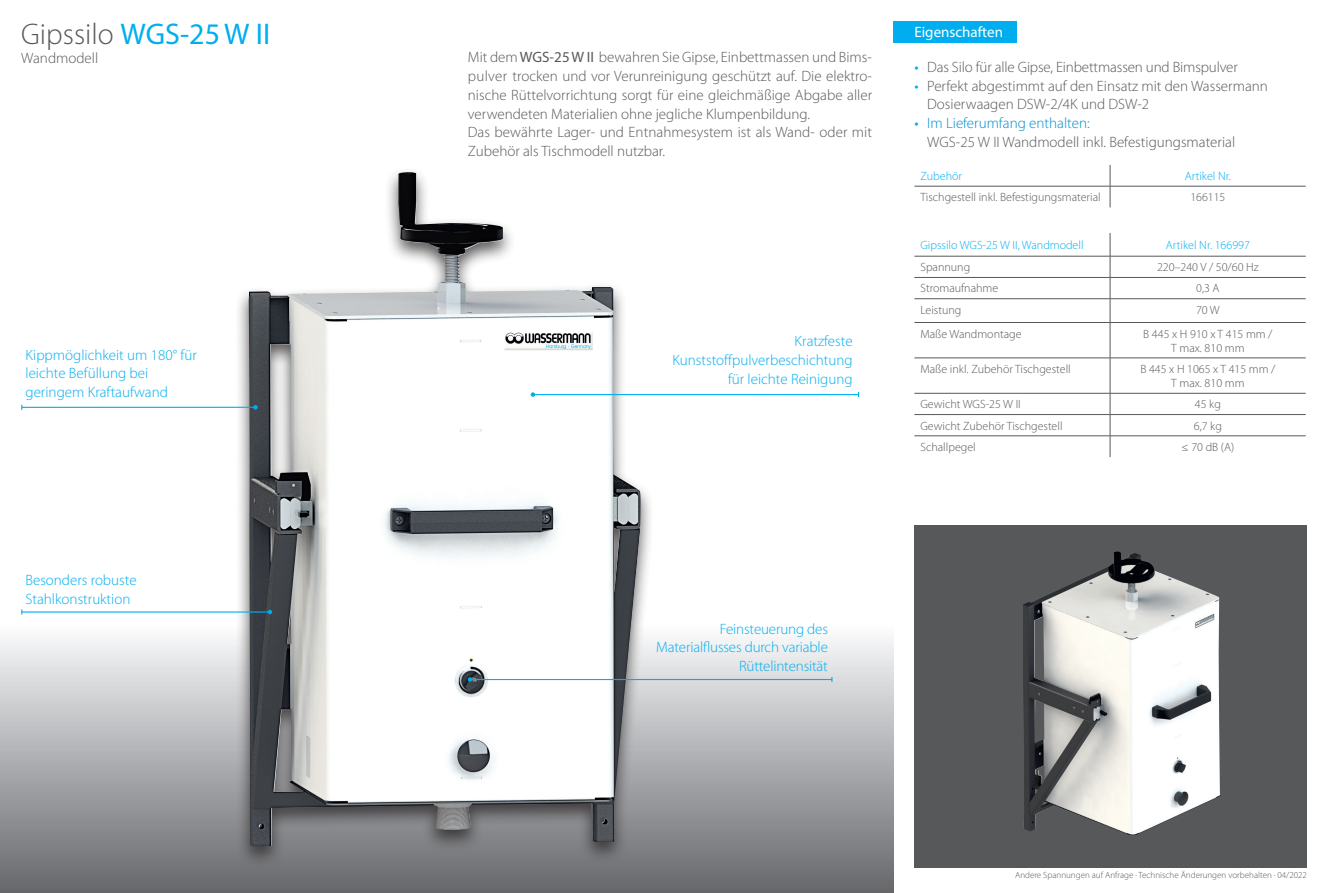
<style>
.page{position:relative;width:1327px;height:893px;background:#fff}
.page>*{position:absolute;margin:0;border:0;box-sizing:border-box;transform-origin:0 0}
.t1{font:30px "Myriad Pro";color:#00aeef}
.t2{font:300 15px/18.8px "Myriad Pro";color:#57585a}
.t3{font:300 15px/18.8px "Myriad Pro";color:#00aeef;text-align:right}
.t4{font:15px "Myriad Pro";color:#fff}
.t5{font:300 12px/14.4px "Myriad Pro";color:#57585a;text-align:center}
.t6{font:300 12px "Myriad Pro";color:#00aeef}
.t7{font:300 9px "Myriad Pro";color:#57585a}
.s1{font-weight:300;color:#57585a}
.s2{font-weight:400}
.s3{font-weight:400;color:#00aeef}
.s4{color:#008dcf}
</style>
<div class="page">
<svg style="left:0;top:392px;width:893px;height:501px"></svg>
<div style="left:235px;top:167px;width:419px;height:701px;background:#231f20;opacity:.75"></div>
<img style="left:249px;top:172px;width:392px;height:674px">
<div style="left:893px;top:21px;width:123px;height:22px;background:#00aeef"></div>
<hr style="left:914px;top:256px;width:196px;height:1px;background:#57585a">
<hr style="left:1110px;top:256px;width:195px;height:1px;background:#57585a">
<hr style="left:914px;top:277px;width:196px;height:1px;background:#57585a">
<hr style="left:1110px;top:277px;width:195px;height:1px;background:#57585a">
<hr style="left:914px;top:298px;width:196px;height:1px;background:#57585a">
<hr style="left:1110px;top:298px;width:195px;height:1px;background:#57585a">
<svg style="left:1110px;top:233px;width:1px;height:89px"></svg>
<hr style="left:914px;top:322px;width:196px;height:1px;background:#57585a">
<hr style="left:1110px;top:322px;width:195px;height:1px;background:#57585a">
<hr style="left:1110px;top:323px;width:1px;height:35px;background:#57585a">
<hr style="left:914px;top:358px;width:196px;height:1px;background:#57585a">
<hr style="left:1110px;top:358px;width:195px;height:1px;background:#57585a">
<hr style="left:1110px;top:358px;width:1px;height:35px;background:#57585a">
<hr style="left:914px;top:393px;width:196px;height:1px;background:#57585a">
<hr style="left:1110px;top:393px;width:195px;height:1px;background:#57585a">
<hr style="left:914px;top:414px;width:196px;height:1px;background:#57585a">
<hr style="left:1110px;top:414px;width:195px;height:1px;background:#57585a">
<hr style="left:914px;top:436px;width:196px;height:1px;background:#57585a">
<hr style="left:1110px;top:436px;width:195px;height:1px;background:#57585a">
<svg style="left:1110px;top:393px;width:1px;height:64px"></svg>
<hr style="left:914px;top:186px;width:196px;height:1px;background:#57585a">
<hr style="left:1110px;top:186px;width:195px;height:1px;background:#57585a">
<svg style="left:1110px;top:165px;width:1px;height:42px"></svg>
<hr style="left:533px;top:394px;width:325px;height:1px;background:#00aeef">
<svg style="left:531px;top:392px;width:4px;height:5px"></svg>
<hr style="left:470px;top:679px;width:362px;height:1px;background:#00aeef">
<svg style="left:468px;top:677px;width:4px;height:5px"></svg>
<hr style="left:22px;top:407px;width:233px;height:1px;background:#00aeef">
<svg style="left:253px;top:405px;width:5px;height:5px"></svg>
<hr style="left:22px;top:611px;width:248px;height:2px;background:#00aeef">
<svg style="left:268px;top:610px;width:4px;height:4px"></svg>
<div style="left:914px;top:525px;width:393px;height:342px;background:#57585a"></div>
<img style="left:1023px;top:551px;width:197px;height:285px">
<h1 class="t1" style="left:21px;top:15px;width:250px"><span class="s1">Gipssilo</span> WGS-25W II</h1>
<p class="t2" style="left:21px;top:48px;width:78px">Wandmodell</p>
<p class="t2" style="left:468px;top:48px;width:406px">Mit dem <span class="s2">WGS-25 W II</span> bewahren Sie Gipse, Einbettmassen und Bims&shy;pulver trocken und vor Verunreinigung geschützt auf. Die elektro&shy;nische Rüttelvorrichtung sorgt für eine gleichmäßige Abgabe aller verwendeten Materialien ohne jegliche Klumpenbildung.<br>Das bewährte Lager- und Entnahmesystem ist als Wand- oder mit Zubehör als Tischmodell nutzbar.</p>
<p class="t3" style="left:26px;top:345px;width:173px;text-align:left">Kippmöglichkeit um 180° für leichte Befüllung bei geringem Kraftaufwand</p>
<p class="t3" style="left:672px;top:332px;width:182px">Kratzfeste<br>Kunststoffpulverbeschichtung für leichte Reinigung</p>
<p class="t4" style="left:914px;top:22px;width:90px">Eigenschaften</p>
<p class="t2" style="left:914px;top:58px;width:325px"><span class="s3">•</span> Das Silo für alle Gipse, Einbettmassen und Bimspulver</p>
<p class="t2" style="left:927px;top:76px;width:342px;text-indent:-13px"><span class="s3">•</span> Perfekt abgestimmt auf den Einsatz mit den Wassermann<br>Dosierwaagen DSW-2/4K und DSW-2</p>
<p class="t2" style="left:927px;top:114px;width:309px;text-indent:-13px"><span class="s3">•</span> <span class="s4">Im Lieferumfang enthalten:<br></span>WGS-25 W II Wandmodell inkl. Befestigungsmaterial</p>
<p class="t6" style="left:920px;top:169px;width:43px">Zubehör</p>
<p class="t6" style="left:1184px;top:169px;width:48px">Artikel Nr.</p>
<p class="t5" style="left:920px;top:190px;width:182px">Tischgestell inkl. Befestigungsmaterial</p>
<p class="t5" style="left:1190px;top:190px;width:37px">166115</p>
<p class="t6" style="left:920px;top:238px;width:165px">Gipssilo WGS-25 W II, Wandmodell</p>
<p class="t6" style="left:1166px;top:238px;width:85px">Artikel Nr. 166997</p>
<p class="t5" style="left:920px;top:260px;width:51px">Spannung</p>
<p class="t5" style="left:1157px;top:260px;width:103px">220–240 V / 50/60 Hz</p>
<p class="t5" style="left:920px;top:281px;width:79px">Stromaufnahme</p>
<p class="t5" style="left:1196px;top:281px;width:25px">0,3 A</p>
<p class="t5" style="left:920px;top:303px;width:43px">Leistung</p>
<p class="t5" style="left:1196px;top:303px;width:25px">70 W</p>
<p class="t5" style="left:920px;top:326px;width:103px">Maße Wandmontage</p>
<p class="t5" style="left:1143px;top:326px;width:131px">B 445 x H 910 x T 415 mm /<br>T max. 810 mm</p>
<p class="t5" style="left:920px;top:362px;width:152px">Maße inkl. Zubehör Tischgestell</p>
<p class="t5" style="left:1140px;top:362px;width:137px">B 445 x H 1065 x T 415 mm /<br>T max. 810 mm</p>
<p class="t5" style="left:920px;top:397px;width:102px">Gewicht WGS-25 W II</p>
<p class="t5" style="left:1195px;top:397px;width:28px">45 kg</p>
<p class="t5" style="left:920px;top:419px;width:144px">Gewicht Zubehör Tischgestell</p>
<p class="t5" style="left:1193px;top:419px;width:30px">6,7 kg</p>
<p class="t5" style="left:920px;top:440px;width:57px">Schallpegel</p>
<p class="t5" style="left:1181px;top:440px;width:54px">≤ 70 dB (A)</p>
<p class="t3" style="left:26px;top:571px;width:113px;text-align:left">Besonders robuste<br>Stahlkonstruktion</p>
<p class="t3" style="left:656px;top:619px;width:173px">Feinsteuerung des<br>Materialflusses durch variable<br>Rüttelintensität</p>
<p class="t7" style="left:1015px;top:870px;width:293px">Andere Spannungen auf Anfrage · Technische Änderungen vorbehalten · 04/2022</p>
</div>
